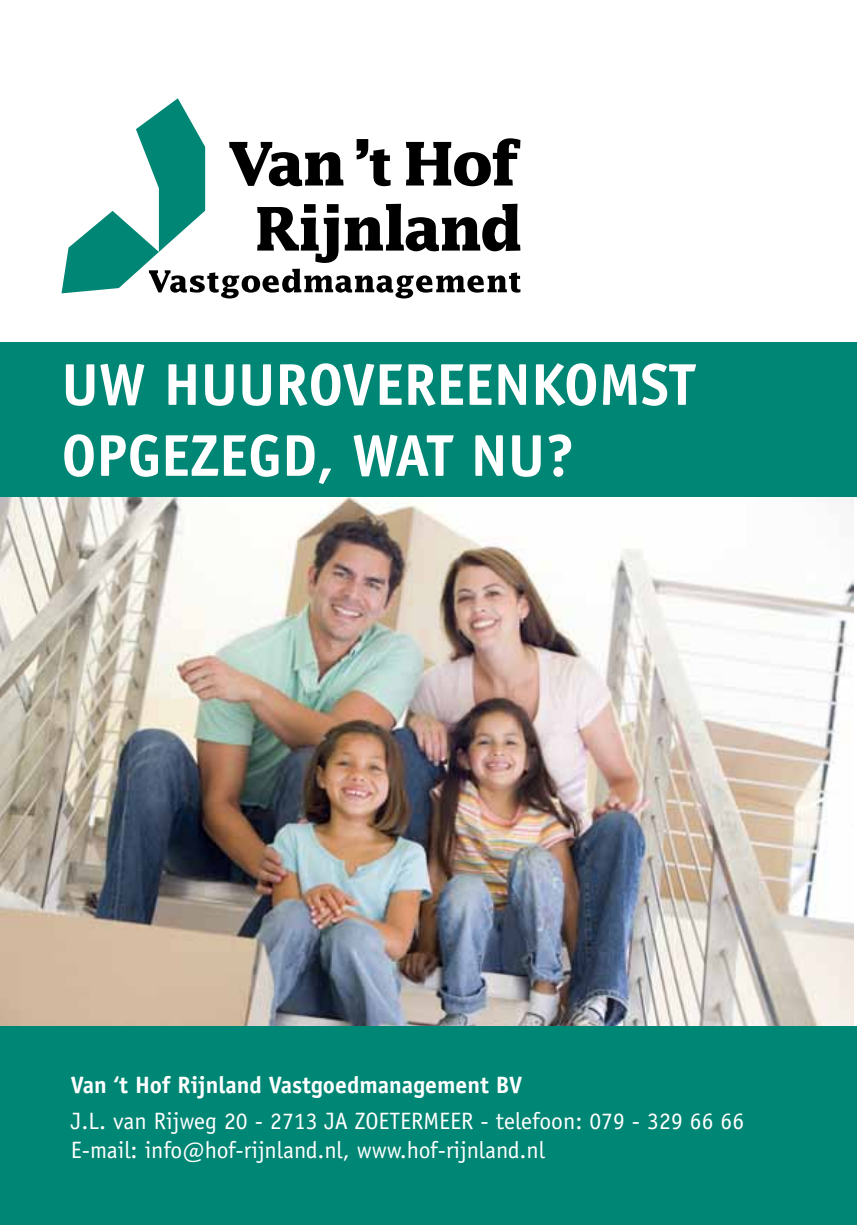
<style>
.page{position:relative;width:857px;height:1225px;background:#fff}
.page>*{position:absolute;margin:0;border:0;box-sizing:border-box;transform-origin:0 0}
.t1{font:700 59.2px/71px "Officina Sans Std";color:#fff}
.t2{font:23.6px/28.4px "Officina Sans Std";color:#fff}
.t3{font:700 23.6px "Officina Sans Std";color:#fff}
</style>
<div class="page">
<svg style="left:61px;top:98px;width:459px;height:200px"></svg>
<img style="left:0;top:497px;width:853px;height:529px">
<div style="left:0;top:342px;width:856px;height:155px;background:#008674"></div>
<div style="left:0;top:1026px;width:856px;height:199px;background:#008674"></div>
<h1 class="t1" style="left:61px;top:348px;width:635px">UW HUU ROVEREENKOMST<br>OPGEZEGD, WAT NU?</h1>
<p class="t3" style="left:71px;top:1070px;width:452px">VAN ‘T H OF RIJNLAND VASTGOEDMANAGEMENT BV</p>
<p class="t2" style="left:71px;top:1107px;width:674px">J.L. van Rijweg 20 - 2713 JA ZOETERMEER - telefoon: 079 - 329 66 66<br>E-mail: info@hof-rijnland.nl, www.hof-rijnland.nl</p>
</div>
